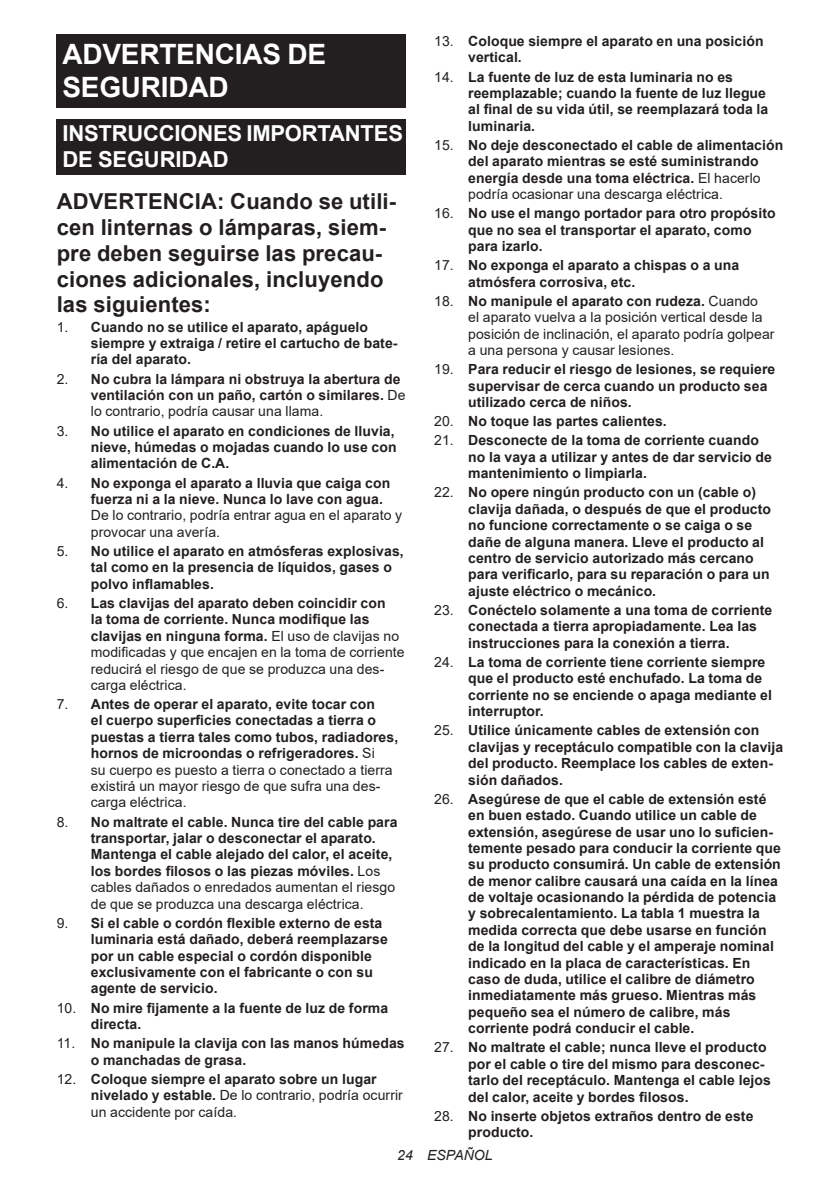
<style>
.page{position:relative;width:840px;height:1191px;background:#fff}
.page>*{position:absolute;margin:0;border:0;box-sizing:border-box;transform-origin:0 0}
.t1{font:700 28px/32.8px "Arial";letter-spacing:-.01em;color:#fff}
.t2{font:700 22px/25.8px "Arial";letter-spacing:.005em;color:#231f20}
.t3{font:700 22px/25.8px "Arial";letter-spacing:-.01em;color:#fff}
.t4{font:700 14px/16.4px "Arial";letter-spacing:.005em;color:#231f20}
.t5{font:14px/16.4px "Arial";letter-spacing:.005em;color:#231f20}
.t6{font:italic 14px "Arial";letter-spacing:.005em;color:#231f20}
.s1{font-weight:400}
.s2{font-weight:700}
</style>
<div class="page">
<div style="left:57px;top:34px;width:348px;height:74px;background:#231f20"></div>
<div style="left:57px;top:119px;width:348px;height:56px;background:#231f20"></div>
<h1 class="t1" style="left:62px;top:38px;width:265px">ADVERTENCIAS DE<br>SEGURIDAD</h1>
<h2 class="t3" style="left:62px;top:120px;width:342px">INSTRUCCIONES IMPORTANTES<br>DE SEGURIDAD</h2>
<h2 class="t2" style="left:57px;top:189px;width:340px">ADVERTENCIA: Cuando se utili&shy;cen linternas o lámparas, siem&shy;pre deben seguirse las precau&shy;ciones adicionales, incluyendo las siguientes:</h2>
<p class="t4" style="left:91px;top:319px;width:308px;text-indent:-34px"><span class="s1">1.</span> Cuando no se utilice el aparato, apáguelo siempre y extraiga / retire el cartucho de bate&shy;ría del aparato.</p>
<p class="t4" style="left:91px;top:371px;width:316px;text-indent:-34px"><span class="s1">2.</span> No cubra la lámpara ni obstruya la abertura de ventilación con un paño, cartón o similares. <span class="s1">De lo contrario, podría causar una llama.</span></p>
<p class="t4" style="left:91px;top:422px;width:307px;text-indent:-34px"><span class="s1">3.</span> No utilice el aparato en condiciones de lluvia, nieve, húmedas o mojadas cuando lo use con alimentación de C.A.</p>
<p class="t4" style="left:91px;top:474px;width:301px;text-indent:-34px"><span class="s1">4.</span> No exponga el aparato a lluvia que caiga con fuerza ni a la nieve. Nunca lo lave con agua.</p>
<p class="t5" style="left:91px;top:507px;width:313px">De lo contrario, podría entrar agua en el aparato y provocar una avería.</p>
<p class="t4" style="left:91px;top:543px;width:314px;text-indent:-34px"><span class="s1">5.</span> No utilice el aparato en atmósferas explosivas, tal como en la presencia de líquidos, gases o polvo inflamables.</p>
<p class="t5" style="left:91px;top:595px;width:315px;text-indent:-34px">6. <span class="s2">Las clavijas del aparato deben coincidir con<br>la toma de corriente. Nunca modifique las clavijas en ninguna forma.</span> El uso de clavijas no modificadas y que encajen en la toma de corriente reducirá el riesgo de que se produzca una des&shy;carga eléctrica.</p>
<p class="t4" style="left:91px;top:696px;width:309px;text-indent:-34px"><span class="s1">7.</span> Antes de operar el aparato, evite tocar con<br>el cuerpo superficies conectadas a tierra o puestas a tierra tales como tubos, radiadores, hornos de microondas o refrigeradores. <span class="s1">Si<br>su cuerpo es puesto a tierra o conectado a tierra existirá un mayor riesgo de que sufra una des&shy;carga eléctrica.</span></p>
<p class="t4" style="left:91px;top:813px;width:308px;text-indent:-34px"><span class="s1">8.</span> No maltrate el cable. Nunca tire del cable para transportar, jalar o desconectar el aparato.<br>Mantenga el cable alejado del calor, el aceite, los bordes filosos o las piezas móviles. <span class="s1">Los cables dañados o enredados aumentan el riesgo de que se produzca una descarga eléctrica.</span></p>
<p class="t4" style="left:91px;top:914px;width:298px;text-indent:-34px"><span class="s1">9.</span> Si el cable o cordón flexible externo de esta luminaria está dañado, deberá reemplazarse por un cable especial o cordón disponible exclusivamente con el fabricante o con su agente de servicio.</p>
<p class="t4" style="left:91px;top:999px;width:299px;text-indent:-34px"><span class="s1">10.</span> No mire fijamente a la fuente de luz de forma directa.</p>
<p class="t4" style="left:91px;top:1035px;width:315px;text-indent:-34px"><span class="s1">11.</span> No manipule la clavija con las manos húmedas o manchadas de grasa.</p>
<p class="t4" style="left:91px;top:1070px;width:313px;text-indent:-34px"><span class="s1">12.</span> Coloque siempre el aparato sobre un lugar nivelado y estable. <span class="s1">De lo contrario, podría ocurrir un accidente por caída.</span></p>
<p class="t4" style="left:468px;top:33px;width:297px;text-indent:-34px"><span class="s1">13.</span> Coloque siempre el aparato en una posición vertical.</p>
<p class="t4" style="left:468px;top:69px;width:301px;text-indent:-34px"><span class="s1">14.</span> La fuente de luz de esta luminaria no es reemplazable; cuando la fuente de luz llegue al final de su vida útil, se reemplazará toda la luminaria.</p>
<p class="t4" style="left:468px;top:137px;width:316px;text-indent:-34px"><span class="s1">15.</span> No deje desconectado el cable de alimentación del aparato mientras se esté suministrando energía desde una toma eléctrica. <span class="s1">El hacerlo podría ocasionar una descarga eléctrica.</span></p>
<p class="t4" style="left:468px;top:205px;width:309px;text-indent:-34px"><span class="s1">16.</span> No use el mango portador para otro propósito que no sea el transportar el aparato, como para izarlo.</p>
<p class="t4" style="left:468px;top:257px;width:272px;text-indent:-34px"><span class="s1">17.</span> No exponga el aparato a chispas o a una atmósfera corrosiva, etc.</p>
<p class="t5" style="left:468px;top:293px;width:307px;text-indent:-34px">18. <span class="s2">No manipule el aparato con rudeza.</span> Cuando<br>el aparato vuelva a la posición vertical desde la posición de inclinación, el aparato podría golpear a una persona y causar lesiones.</p>
<p class="t4" style="left:468px;top:361px;width:308px;text-indent:-34px"><span class="s1">19.</span> Para reducir el riesgo de lesiones, se requiere supervisar de cerca cuando un producto sea utilizado cerca de niños.</p>
<p class="t4" style="left:434px;top:413px;width:234px"><span class="s1">20.</span> No toque las partes calientes.</p>
<p class="t4" style="left:468px;top:432px;width:305px;text-indent:-34px"><span class="s1">21.</span> Desconecte de la toma de corriente cuando no la vaya a utilizar y antes de dar servicio de mantenimiento o limpiarla.</p>
<p class="t4" style="left:468px;top:484px;width:304px;text-indent:-34px"><span class="s1">22.</span> No opere ningún producto con un (cable o) clavija dañada, o después de que el producto no funcione correctamente o se caiga o se dañe de alguna manera. Lleve el producto al centro de servicio autorizado más cercano para verificarlo, para su reparación o para un ajuste eléctrico o mecánico.</p>
<p class="t4" style="left:468px;top:602px;width:305px;text-indent:-34px"><span class="s1">23.</span> Conéctelo solamente a una toma de corriente conectada a tierra apropiadamente. Lea las instrucciones para la conexión a tierra.</p>
<p class="t4" style="left:468px;top:654px;width:305px;text-indent:-34px"><span class="s1">24.</span> La toma de corriente tiene corriente siempre que el producto esté enchufado. La toma de corriente no se enciende o apaga mediante el interruptor.</p>
<p class="t4" style="left:468px;top:722px;width:316px;text-indent:-34px"><span class="s1">25.</span> Utilice únicamente cables de extensión con clavijas y receptáculo compatible con la clavija del producto. Reemplace los cables de exten&shy;sión dañados.</p>
<p class="t4" style="left:468px;top:790px;width:314px;text-indent:-34px"><span class="s1">26.</span> Asegúrese de que el cable de extensión esté en buen estado. Cuando utilice un cable de extensión, asegúrese de usar uno lo suficien&shy;temente pesado para conducir la corriente que su producto consumirá. Un cable de extensión de menor calibre causará una caída en la línea de voltaje ocasionando la pérdida de potencia y sobrecalentamiento. La tabla 1 muestra la medida correcta que debe usarse en función de la longitud del cable y el amperaje nominal indicado en la placa de características. En caso de duda, utilice el calibre de diámetro inmediatamente más grueso. Mientras más pequeño sea el número de calibre, más corriente podrá conducir el cable.</p>
<p class="t4" style="left:468px;top:1039px;width:304px;text-indent:-34px"><span class="s1">27.</span> No maltrate el cable; nunca lleve el producto por el cable o tire del mismo para desconec&shy;tarlo del receptáculo. Mantenga el cable lejos del calor, aceite y bordes filosos.</p>
<p class="t4" style="left:468px;top:1107px;width:286px;text-indent:-34px"><span class="s1">28.</span> No inserte objetos extraños dentro de este producto.</p>
<p class="t6" style="left:397px;top:1146px;width:97px">24 ESPAÑOL</p>
</div>
